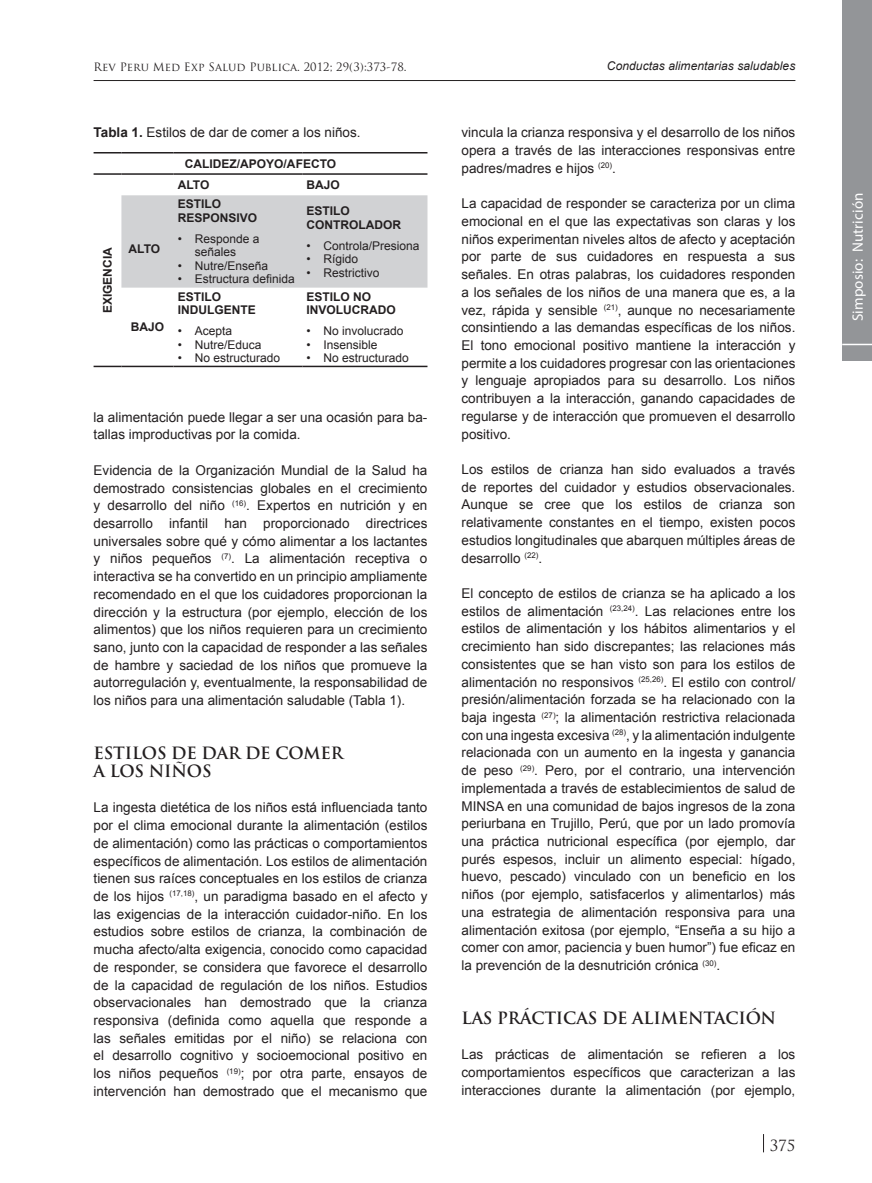
<style>
.page{position:relative;width:872px;height:1183px;background:#fff}
.page>*{position:absolute;margin:0;border:0;box-sizing:border-box;transform-origin:0 0}
.t1{font:700 16.5px "Trajan Pro";letter-spacing:-.01em;color:#231f20}
.t2{font:15px "Myriad Pro";letter-spacing:.01em;color:#fff}
.t3{font:15px "Trajan Pro";color:#231f20}
.t4{font:13.5px/17.7px "Arial";color:#231f20;text-align:justify}
.t5{font:12px/13.5px "Arial";color:#231f20;text-align:center}
.t6{font:700 12px/13.5px "Arial";color:#231f20}
.t7{font:italic 12px "Arial";letter-spacing:.005em;color:#231f20}
.t8{font:11.25px "Trajan Pro";letter-spacing:.005em;color:#231f20}
.s1{font-weight:700}
</style>
<div class="page">
<hr style="left:94px;top:80px;width:701px;height:1px;background:#231f20">
<svg style="left:763px;top:1134px;width:1px;height:17px"></svg>
<div style="left:121px;top:195px;width:306px;height:92px;background:#d1d2d4"></div>
<hr style="left:121px;top:365px;width:53px;height:2px;background:#231f20">
<hr style="left:94px;top:365px;width:27px;height:2px;background:#231f20">
<hr style="left:174px;top:365px;width:128px;height:2px;background:#231f20">
<hr style="left:302px;top:365px;width:125px;height:2px;background:#231f20">
<svg style="left:94px;top:152px;width:27px;height:1px"></svg>
<hr style="left:121px;top:152px;width:53px;height:1px;background:#231f20">
<hr style="left:174px;top:152px;width:128px;height:1px;background:#231f20">
<hr style="left:302px;top:152px;width:125px;height:1px;background:#231f20">
<hr style="left:94px;top:173px;width:27px;height:2px;background:#231f20">
<hr style="left:121px;top:173px;width:53px;height:2px;background:#231f20">
<hr style="left:174px;top:173px;width:128px;height:2px;background:#231f20">
<hr style="left:302px;top:173px;width:125px;height:2px;background:#231f20">
<div style="left:842px;top:0;width:30px;height:361px;background:#939598"></div>
<hr style="left:842px;top:343px;width:30px;height:2px;background:#fff">
<p class="t8" style="left:94px;top:60px;width:314px">Rev Peru Med Exp Salud Publica. 2012; 29(3):373-78.</p>
<p class="t7" style="left:607px;top:58px;width:190px">Conductas alimentarias saludables</p>
<p class="t4" style="left:94px;top:124px;width:268px"><span class="s1">Tabla 1.</span> Estilos de dar de comer a los niños.</p>
<p class="t6" style="left:185px;top:157px;width:153px">CALIDEZ/APOYO/AFECTO</p>
<p class="t6" style="left:178px;top:179px;width:33px">ALTO</p>
<p class="t6" style="left:306px;top:179px;width:35px">BAJO</p>
<p class="t6" style="left:101px;top:313px;width:68px;rotate:-90deg">EXIGENCIA</p>
<p class="t6" style="left:129px;top:242px;width:33px">ALTO</p>
<p class="t6" style="left:131px;top:320px;width:35px">BAJO</p>
<p class="t6" style="left:178px;top:198px;width:81px">ESTILO<br>RESPONSIVO</p>
<p class="t5" style="left:178px;top:232px;width:83px">• Responde a señales</p>
<p class="t5" style="left:178px;top:259px;width:92px">• Nutre/Enseña</p>
<p class="t5" style="left:178px;top:272px;width:119px">• Estructura definida</p>
<p class="t6" style="left:178px;top:290px;width:80px">ESTILO<br>INDULGENTE</p>
<p class="t5" style="left:178px;top:324px;width:56px">• Acepta</p>
<p class="t5" style="left:178px;top:338px;width:85px">• Nutre/Educa</p>
<p class="t5" style="left:178px;top:351px;width:104px">• No estructurado</p>
<p class="t6" style="left:306px;top:204px;width:96px">ESTILO<br>CONTROLADOR</p>
<p class="t5" style="left:306px;top:239px;width:115px">• Controla/Presiona</p>
<p class="t5" style="left:306px;top:252px;width:53px">• Rígido</p>
<p class="t5" style="left:306px;top:266px;width:75px">• Restrictivo</p>
<p class="t6" style="left:306px;top:290px;width:91px">ESTILO NO<br>INVOLUCRADO</p>
<p class="t5" style="left:306px;top:324px;width:99px">• No involucrado</p>
<p class="t5" style="left:306px;top:338px;width:73px">• Insensible</p>
<p class="t5" style="left:306px;top:351px;width:104px">• No estructurado</p>
<p class="t4" style="left:94px;top:408px;width:335px">la alimentación puede llegar a ser una ocasión para ba&shy;tallas improductivas por la comida.</p>
<p class="t4" style="left:94px;top:461px;width:335px">Evidencia de la Organización Mundial de la Salud ha demostrado consistencias globales en el crecimiento y desarrollo del niño <sup>(16)</sup>. Expertos en nutrición y en desarrollo infantil han proporcionado directrices universales sobre qué y cómo alimentar a los lactantes y niños pequeños <sup>(7)</sup>. La alimentación receptiva o interactiva se ha convertido en un principio ampliamente recomendado en el que los cuidadores proporcionan la dirección y la estructura (por ejemplo, elección de los alimentos) que los niños requieren para un crecimiento sano, junto con la capacidad de responder a las señales de hambre y saciedad de los niños que promueve la autorregulación y, eventualmente, la responsabilidad de los niños para una alimentación saludable (Tabla 1).</p>
<p class="t1" style="left:94px;top:742px;width:251px">ESTILOS DE DAR DE COMER</p>
<p class="t1" style="left:94px;top:760px;width:120px">A LOS NIÑOS</p>
<p class="t4" style="left:94px;top:798px;width:335px">La ingesta dietética de los niños está influenciada tanto por el clima emocional durante la alimentación (estilos de alimentación) como las prácticas o comportamientos específicos de alimentación. Los estilos de alimentación tienen sus raíces conceptuales en los estilos de crianza de los hijos <sup>(17,18)</sup>, un paradigma basado en el afecto y las exigencias de la interacción cuidador-niño. En los estudios sobre estilos de crianza, la combinación de mucha afecto/alta exigencia, conocido como capacidad de responder, se considera que favorece el desarrollo de la capacidad de regulación de los niños. Estudios observacionales han demostrado que la crianza responsiva (definida como aquella que responde a las señales emitidas por el niño) se relaciona con el desarrollo cognitivo y socioemocional positivo en los niños pequeños <sup>(19)</sup>; por otra parte, ensayos de intervención han demostrado que el mecanismo que</p>
<p class="t4" style="left:461px;top:124px;width:335px">vincula la crianza responsiva y el desarrollo de los niños opera a través de las interacciones responsivas entre padres/madres e hijos <sup>(20)</sup>.</p>
<p class="t4" style="left:461px;top:195px;width:335px">La capacidad de responder se caracteriza por un clima emocional en el que las expectativas son claras y los niños experimentan niveles altos de afecto y aceptación por parte de sus cuidadores en respuesta a sus señales. En otras palabras, los cuidadores responden a los señales de los niños de una manera que es, a la vez, rápida y sensible <sup>(21)</sup>, aunque no necesariamente consintiendo a las demandas específicas de los niños.<br>El tono emocional positivo mantiene la interacción y permite a los cuidadores progresar con las orientaciones y lenguaje apropiados para su desarrollo. Los niños contribuyen a la interacción, ganando capacidades de regularse y de interacción que promueven el desarrollo positivo.</p>
<p class="t4" style="left:461px;top:460px;width:335px">Los estilos de crianza han sido evaluados a través de reportes del cuidador y estudios observacionales.<br>Aunque se cree que los estilos de crianza son relativamente constantes en el tiempo, existen pocos estudios longitudinales que abarquen múltiples áreas de desarrollo <sup>(22)</sup>.</p>
<p class="t4" style="left:461px;top:584px;width:335px">El concepto de estilos de crianza se ha aplicado a los estilos de alimentación <sup>(23,24)</sup>. Las relaciones entre los estilos de alimentación y los hábitos alimentarios y el crecimiento han sido discrepantes; las relaciones más consistentes que se han visto son para los estilos de alimentación no responsivos <sup>(25,26)</sup>. El estilo con control/ presión/alimentación forzada se ha relacionado con la baja ingesta <sup>(27)</sup>; la alimentación restrictiva relacionada con una ingesta excesiva <sup>(28)</sup>, y la alimentación indulgente relacionada con un aumento en la ingesta y ganancia de peso <sup>(29)</sup>. Pero, por el contrario, una intervención implementada a través de establecimientos de salud de MINSA en una comunidad de bajos ingresos de la zona periurbana en Trujillo, Perú, que por un lado promovía una práctica nutricional específica (por ejemplo, dar purés espesos, incluir un alimento especial: hígado, huevo, pescado) vinculado con un beneficio en los niños (por ejemplo, satisfacerlos y alimentarlos) más una estrategia de alimentación responsiva para una alimentación exitosa (por ejemplo, “Enseña a su hijo a comer con amor, paciencia y buen humor”) fue eficaz en la prevención de la desnutrición crónica <sup>(30)</sup>.</p>
<p class="t1" style="left:461px;top:1006px;width:316px">LAS PRÁCTICAS DE ALIMENTACIÓN</p>
<p class="t4" style="left:461px;top:1045px;width:335px">Las prácticas de alimentación se refieren a los comportamientos específicos que caracterizan a las interacciones durante la alimentación (por ejemplo,</p>
<p class="t3" style="left:769px;top:1135px;width:27px">375</p>
<p class="t2" style="left:848px;top:321px;width:130px;rotate:-90deg">Simposio: Nutrición</p>
</div>
